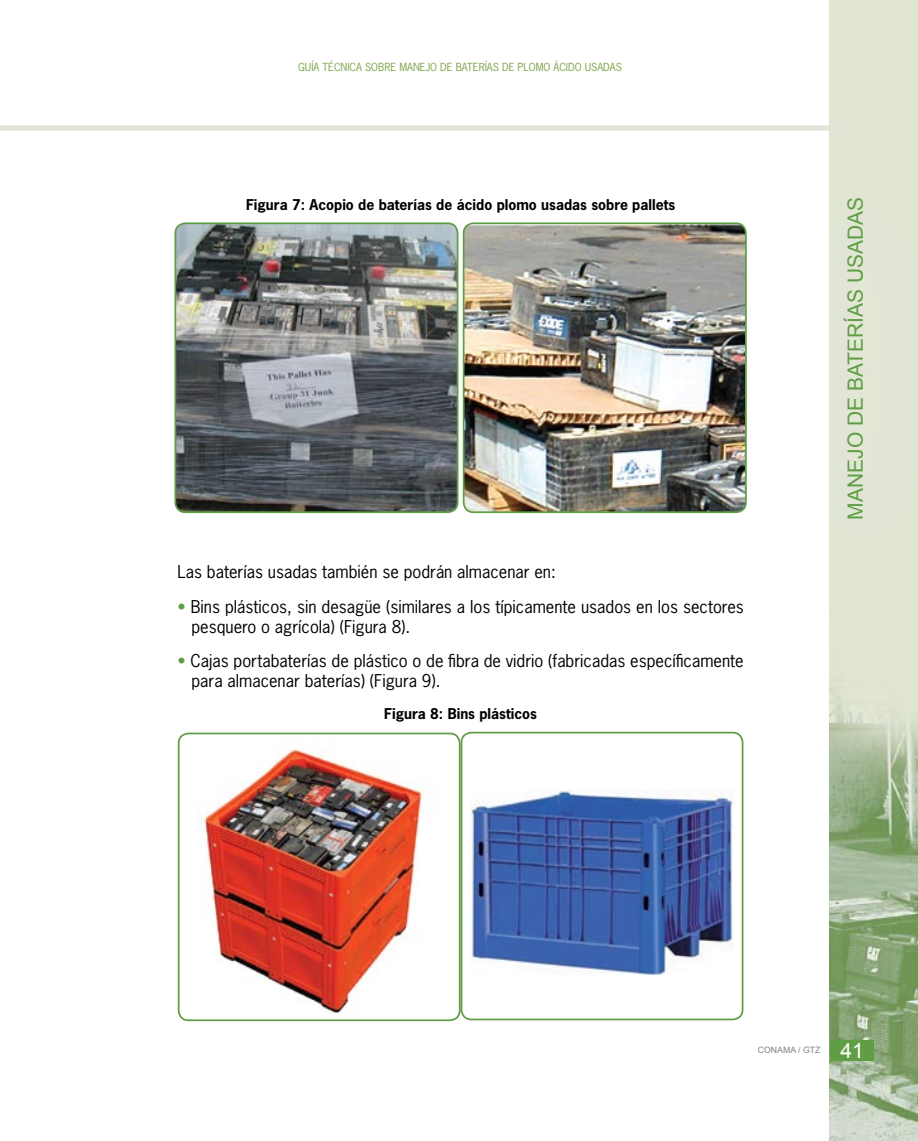
<style>
.page{position:relative;width:918px;height:1141px;background:#fff}
.page>*{position:absolute;margin:0;border:0;box-sizing:border-box;transform-origin:0 0}
.t1{font:21px "Arial";color:#5f9e45}
.t2{font:21px "Arial";color:#fff}
.t3{font:16.62px/19.9px "News Gothic";color:#000}
.t4{font:700 14px "News Gothic";color:#000}
.t5{font:10.5px "News Gothic";color:#79a342}
.t6{font:8.75px "Arial";color:#808285}
.s1{color:#5f9e45}
</style>
<div class="page">
<img style="left:829px;top:0;width:89px;height:1141px">
<hr style="left:0;top:126px;width:838px;height:4px;background:#dee4d7">
<div style="left:830px;top:1040px;width:43px;height:20px;background:#5f9e45"></div>
<svg style="left:734px;top:94px;width:184px;height:493px;fill:#e2e6d5"></svg>
<img style="left:177px;top:223px;width:280px;height:289px">
<div style="left:174px;top:222px;width:284px;height:291px;border:2px solid #5f9e45;border-radius:10px"></div>
<img style="left:463px;top:224px;width:283px;height:288px">
<div style="left:463px;top:222px;width:284px;height:291px;border:2px solid #5f9e45;border-radius:10px"></div>
<img style="left:203px;top:749px;width:233px;height:265px">
<div style="left:178px;top:733px;width:282px;height:288px;border:2px solid #5f9e45;border-radius:10px"></div>
<img style="left:470px;top:790px;width:263px;height:185px">
<div style="left:460px;top:732px;width:283px;height:288px;border:2px solid #5f9e45;border-radius:10px"></div>
<p class="t5" style="left:298px;top:61px;width:325px">GUÍA TÉCNICA SOBRE MANEJO DE BATERÍAS DE PLOMO ÁCIDO USADAS</p>
<p class="t4" style="left:246px;top:195px;width:430px">Figura 7: Acopio de baterías de ácido plomo usadas sobre pallets</p>
<p class="t3" style="left:177px;top:561px;width:380px">Las baterías usadas también se podrán almacenar en:</p>
<p class="t3" style="left:191px;top:596px;width:554px;text-indent:-14px"><span class="s1">•</span> Bins plásticos, sin desagüe (similares a los típicamente usados en los sectores pesquero o agrícola) (Figura 8).</p>
<p class="t3" style="left:191px;top:651px;width:554px;text-indent:-14px"><span class="s1">•</span> Cajas portabaterías de plástico o de fibra de vidrio (fabricadas específicamente para almacenar baterías) (Figura 9).</p>
<p class="t4" style="left:384px;top:704px;width:154px">Figura 8: Bins plásticos</p>
<p class="t1" style="left:843px;top:520px;width:324px;rotate:-90deg">Manejo de Baterías Usadas</p>
<p class="t6" style="left:758px;top:1045px;width:64px">CONAMA / GTZ</p>
<p class="t2" style="left:840px;top:1038px;width:25px">41</p>
</div>
